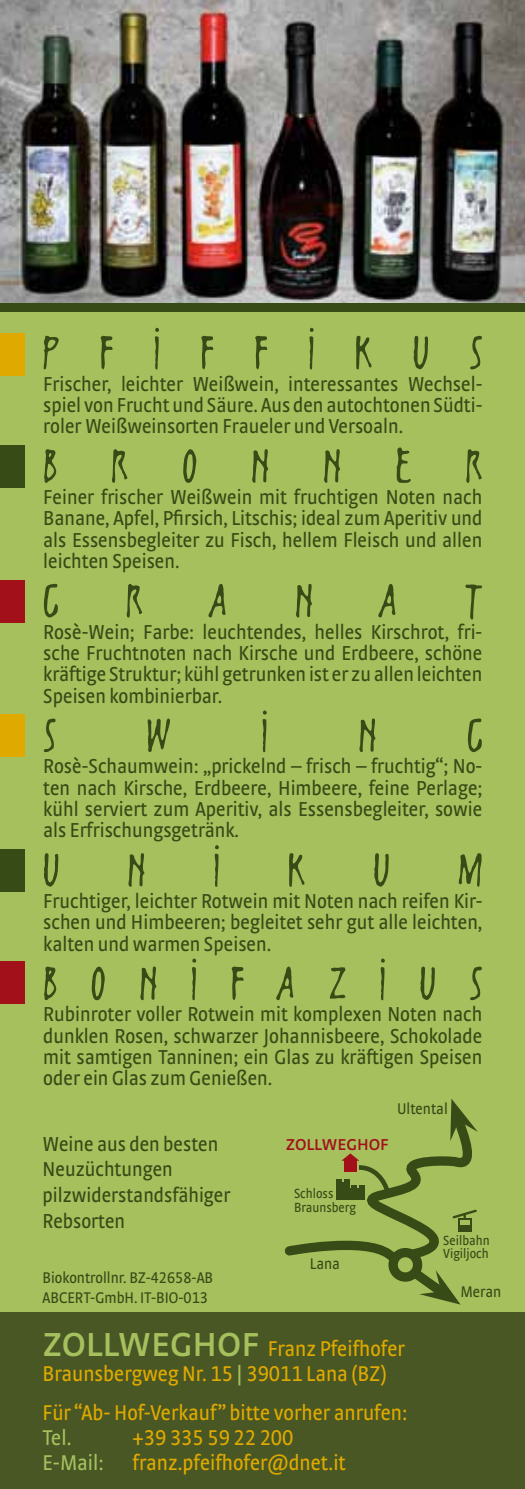
<style>
.page{position:relative;width:525px;height:1489px;background:#fff}
.page>*{position:absolute;margin:0;border:0;box-sizing:border-box;transform-origin:0 0}
.t1{font:52.5px "Samurai";letter-spacing:.78em;color:#374b16}
.t2{font:52.5px "Samurai";letter-spacing:.65em;color:#374b16}
.t3{font:22.5px/25px "Strada Cond TF";color:#dfa900}
.t4{font:22.5px "Strada Cond TF";letter-spacing:-.005em;color:#a7c05e}
.t5{font:21.25px/21.2px "Strada Cond TF";color:#374b16;text-align:justify}
.t6{font:600 16.75px "Strada";color:#a2101a}
.t7{font:16.25px/19.5px "Strada Cond TF";color:#374b16}
.t8{font:14px/14px "Strada Cond TF";color:#374b16}
.s1{font-family:"Strada";font-weight:600;font-size:35px;color:#a7c05e}
.s2{color:#a7c05e}
</style>
<div class="page">
<div style="left:0;top:0;width:524px;height:1488px;background:#a7c05e"></div>
<div style="left:0;top:1312px;width:524px;height:176px;background:#485724"></div>
<div style="left:0;top:333px;width:25px;height:43px;background:#dfa900"></div>
<div style="left:0;top:445px;width:25px;height:43px;background:#374b16"></div>
<div style="left:0;top:580px;width:25px;height:42px;background:#a2101a"></div>
<div style="left:0;top:961px;width:25px;height:42px;background:#a2101a"></div>
<div style="left:0;top:714px;width:25px;height:43px;background:#dfa900"></div>
<div style="left:0;top:848px;width:25px;height:43px;background:#374b16"></div>
<img style="left:0;top:0;width:524px;height:303px">
<div style="left:0;top:303px;width:524px;height:9px;background:#374b16"></div>
<svg style="left:284px;top:1099px;width:194px;height:205px"></svg>
<h1 class="t1" style="left:43px;top:327px;width:192px">PFIFF</h1>
<h1 class="t1" style="left:308px;top:327px;width:175px">IKUS</h1>
<p class="t5" style="left:43px;top:373px;width:440px">Frischer, leichter Weißwein, interessantes Wechsel&shy;spiel von Frucht und Säure. Aus den autochtonen Südti&shy;roler Weißweinsorten Fraueler und Versoaln.</p>
<h1 class="t1" style="left:43px;top:441px;width:440px">BrONNER</h1>
<p class="t5" style="left:43px;top:486px;width:440px">Feiner frischer Weißwein mit fruchtigen Noten nach Banane, Apfel, Pfirsich, Litschis; ideal zum Aperitiv und als Essensbegleiter zu Fisch, hellem Fleisch und allen leichten Speisen.</p>
<h1 class="t1" style="left:43px;top:575px;width:16px">G</h1>
<h1 class="t1" style="left:126px;top:575px;width:18px">R</h1>
<h1 class="t1" style="left:210px;top:575px;width:19px">A</h1>
<h1 class="t1" style="left:295px;top:575px;width:19px">N</h1>
<h1 class="t1" style="left:380px;top:575px;width:19px">A</h1>
<h1 class="t1" style="left:465px;top:575px;width:19px">T</h1>
<p class="t5" style="left:43px;top:621px;width:440px">Rosè-Wein; Farbe: leuchtendes, helles Kirschrot, fri&shy;sche Fruchtnoten nach Kirsche und Erdbeere, schöne kräftige Struktur; kühl getrunken ist er zu allen leichten Speisen kombinierbar.</p>
<h1 class="t1" style="left:43px;top:710px;width:14px">S</h1>
<h1 class="t1" style="left:147px;top:710px;width:25px">W</h1>
<h1 class="t1" style="left:261px;top:710px;width:7px">I</h1>
<h1 class="t1" style="left:358px;top:710px;width:19px">N</h1>
<h1 class="t1" style="left:467px;top:710px;width:16px">G</h1>
<p class="t5" style="left:43px;top:755px;width:440px">Rosè-Schaumwein: „prickelnd – frisch – fruchtig“; No&shy;ten nach Kirsche, Erdbeere, Himbeere, feine Perlage; kühl serviert zum Aperitiv, als Essensbegleiter, sowie als Erfrischungsgetränk.</p>
<h1 class="t1" style="left:43px;top:845px;width:17px">U</h1>
<h1 class="t1" style="left:127px;top:845px;width:19px">N</h1>
<h1 class="t1" style="left:214px;top:845px;width:7px">I</h1>
<h1 class="t1" style="left:288px;top:845px;width:18px">K</h1>
<h1 class="t1" style="left:373px;top:845px;width:17px">U</h1>
<h1 class="t1" style="left:457px;top:845px;width:26px">M</h1>
<p class="t5" style="left:43px;top:890px;width:440px">Fruchtiger, leichter Rotwein mit Noten nach reifen Kir&shy;schen und Himbeeren; begleitet sehr gut alle leichten, kalten und warmen Speisen.</p>
<h1 class="t2" style="left:43px;top:958px;width:440px">BONIFAZIUS</h1>
<p class="t5" style="left:43px;top:1003px;width:440px">Rubinroter voller Rotwein mit komplexen Noten nach dunklen Rosen, schwarzer Johannisbeere, Schokolade mit samtigen Tanninen; ein Glas zu kräftigen Speisen oder ein Glas zum Genießen.</p>
<p class="t5" style="left:43px;top:1130px;width:189px;line-height:25.5px;text-align:left">Weine aus den besten<br>Neuzüchtungen pilzwiderstandsfähiger<br>Rebsorten</p>
<p class="t7" style="left:43px;top:1267px;width:170px">Biokontrollnr. BZ-42658-AB<br>ABCERT-GmbH. IT-BIO-013</p>
<p class="t6" style="left:286px;top:1134px;width:104px">ZOLLWEGHOF</p>
<p class="t7" style="left:397px;top:1098px;width:52px">Ultental</p>
<p class="t8" style="left:294px;top:1186px;width:63px">Schloss<br>Braunsberg</p>
<p class="t7" style="left:310px;top:1253px;width:32px">Lana</p>
<p class="t8" style="left:443px;top:1232px;width:48px">Seilbahn<br>Vigiljoch</p>
<p class="t7" style="left:460px;top:1281px;width:42px">Meran</p>
<p class="t3" style="left:43px;top:1335px;width:364px"><span class="s1">ZOLLWEGHOF</span> Franz Pfeifhofer<br>Braunsbergweg N r. 15 <span class="s2">|</span> 39011 Lana (BZ)</p>
<p class="t3" style="left:43px;top:1399px;width:366px">Für “Ab- Hof-Verkauf” bitte vorher anrufen:</p>
<p class="t4" style="left:43px;top:1425px;width:30px">Tel.</p>
<p class="t3" style="left:133px;top:1424px;width:162px">+39 335 59 22 200</p>
<p class="t4" style="left:43px;top:1450px;width:62px">E-Mail:</p>
<p class="t3" style="left:133px;top:1449px;width:214px">franz.pfeifhofer@dnet.it</p>
</div>
